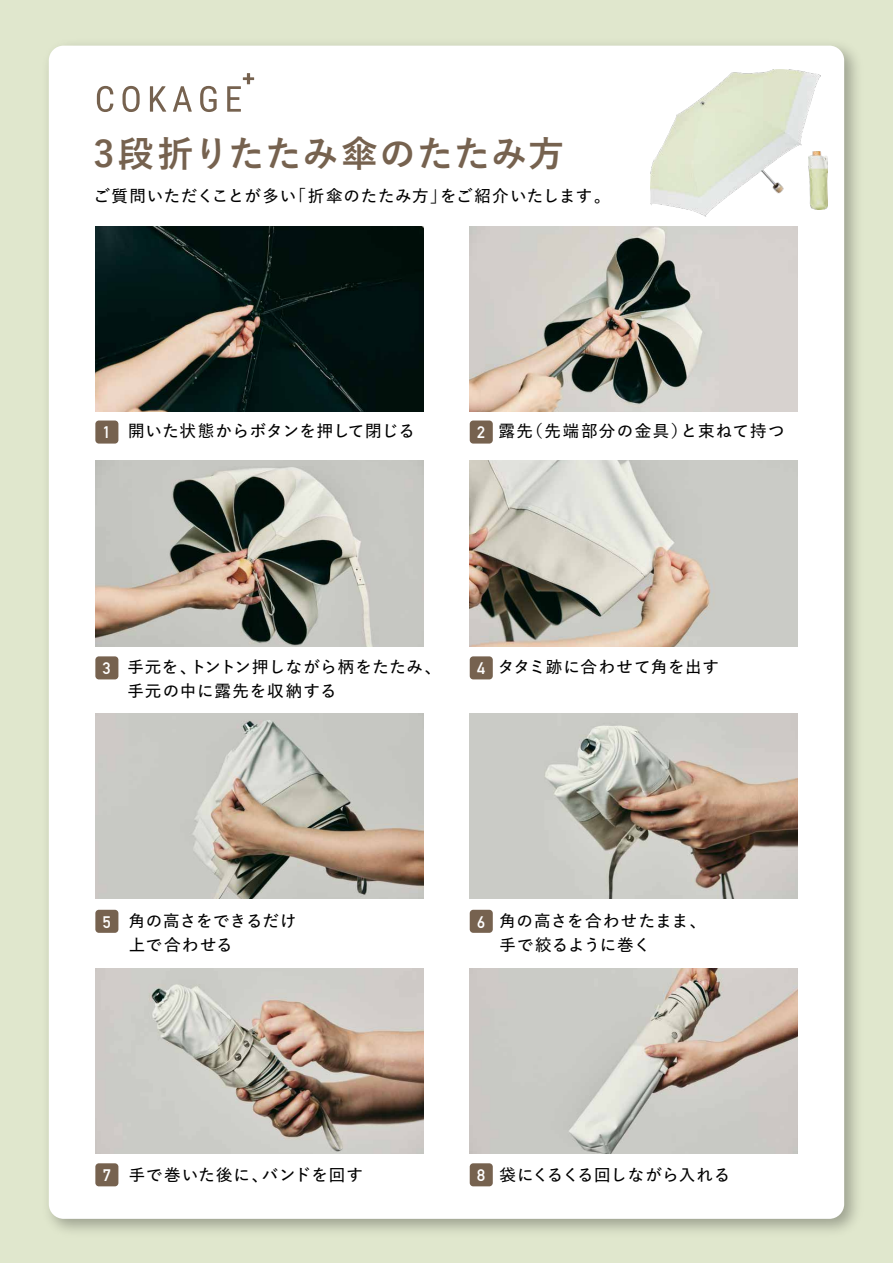
<style>
.page{position:relative;width:893px;height:1263px;background:#e0e7cd}
.page>*{position:absolute;margin:0;border:0;box-sizing:border-box;transform-origin:0 0}
.t1{font:700 36px "Yu Go Pr 6 N";letter-spacing:.035em;color:#76624f}
.t2{font:600 16.5px/24px "Yu Go Pr 6 N";letter-spacing:.04em;color:#000}
.t3{font:600 16.5px "Yu Go Pr 6 N";letter-spacing:.085em;color:#000}
.t4{font:600 16.5px "Yu Go Pr 6 N";letter-spacing:.02em;color:#000}
.t5{font:600 16.5px "Yu Go Pr 6 N";letter-spacing:.06em;color:#000}
.t6{font:16.5px "DIN Mittelschrift";color:#fff}
</style>
<div class="page">
<img style="left:48px;top:45px;width:809px;height:1186px">
<div style="left:49px;top:46px;width:795px;height:1173px;background:#fff;border-radius:15px"></div>
<svg style="left:97px;top:86px;width:16px;height:26px"></svg>
<svg style="left:123px;top:86px;width:17px;height:26px"></svg>
<svg style="left:150px;top:86px;width:16px;height:26px"></svg>
<svg style="left:173px;top:86px;width:19px;height:26px"></svg>
<svg style="left:200px;top:86px;width:17px;height:26px"></svg>
<svg style="left:227px;top:73px;width:27px;height:39px"></svg>
<img style="left:820px;top:152px;width:7px;height:57px">
<img style="left:651px;top:69px;width:169px;height:147px">
<img style="left:95px;top:227px;width:328px;height:185px">
<img style="left:470px;top:227px;width:328px;height:185px">
<img style="left:95px;top:461px;width:328px;height:185px">
<img style="left:470px;top:461px;width:328px;height:185px">
<img style="left:95px;top:713px;width:328px;height:185px">
<img style="left:470px;top:713px;width:328px;height:185px">
<img style="left:95px;top:968px;width:328px;height:185px">
<img style="left:470px;top:968px;width:328px;height:185px">
<div style="left:470px;top:420px;width:23px;height:24px;background:#76624f;border-radius:4px"></div>
<div style="left:470px;top:656px;width:23px;height:23px;background:#76624f;border-radius:4px"></div>
<div style="left:470px;top:910px;width:23px;height:23px;background:#76624f;border-radius:4px"></div>
<div style="left:470px;top:1163px;width:23px;height:23px;background:#76624f;border-radius:4px"></div>
<div style="left:95px;top:420px;width:23px;height:24px;background:#76624f;border-radius:4px"></div>
<div style="left:95px;top:656px;width:23px;height:23px;background:#76624f;border-radius:4px"></div>
<div style="left:95px;top:910px;width:23px;height:23px;background:#76624f;border-radius:4px"></div>
<div style="left:95px;top:1163px;width:23px;height:23px;background:#76624f;border-radius:4px"></div>
<h1 class="t1" style="left:93px;top:133px;width:472px">3段折りたたみ傘のたたみ方</h1>
<p class="t2" style="left:93px;top:182px;width:519px">ご質問いただくことが多い「折傘のたたみ方」をご紹介いたします。</p>
<p class="t6" style="left:103px;top:423px;width:9px">1</p>
<p class="t2" style="left:128px;top:417px;width:288px">開いた状態からボタンを押して閉じる</p>
<p class="t6" style="left:477px;top:423px;width:9px">2</p>
<p class="t3" style="left:499px;top:415px;width:288px">露先（先端部分の金具）と束ねて持つ</p>
<p class="t6" style="left:103px;top:659px;width:9px">3</p>
<p class="t2" style="left:127px;top:652px;width:315px">手元を、トントン押しながら柄をたたみ、手元の中に露先を収納する</p>
<p class="t6" style="left:477px;top:659px;width:9px">4</p>
<p class="t2" style="left:498px;top:652px;width:223px">タタミ跡に合わせて角を出す</p>
<p class="t6" style="left:103px;top:912px;width:9px">5</p>
<p class="t2" style="left:129px;top:907px;width:169px">角の高さをできるだけ上で合わせる</p>
<p class="t6" style="left:103px;top:1166px;width:9px">7</p>
<p class="t5" style="left:129px;top:1159px;width:236px">手で巻いた後に、バンドを回す</p>
<p class="t6" style="left:477px;top:912px;width:9px">6</p>
<p class="t2" style="left:500px;top:907px;width:208px">角の高さを合わせたまま、手で絞るように巻く</p>
<p class="t6" style="left:477px;top:1166px;width:9px">8</p>
<p class="t4" style="left:500px;top:1159px;width:232px">袋にくるくる回しながら入れる</p>
</div>
